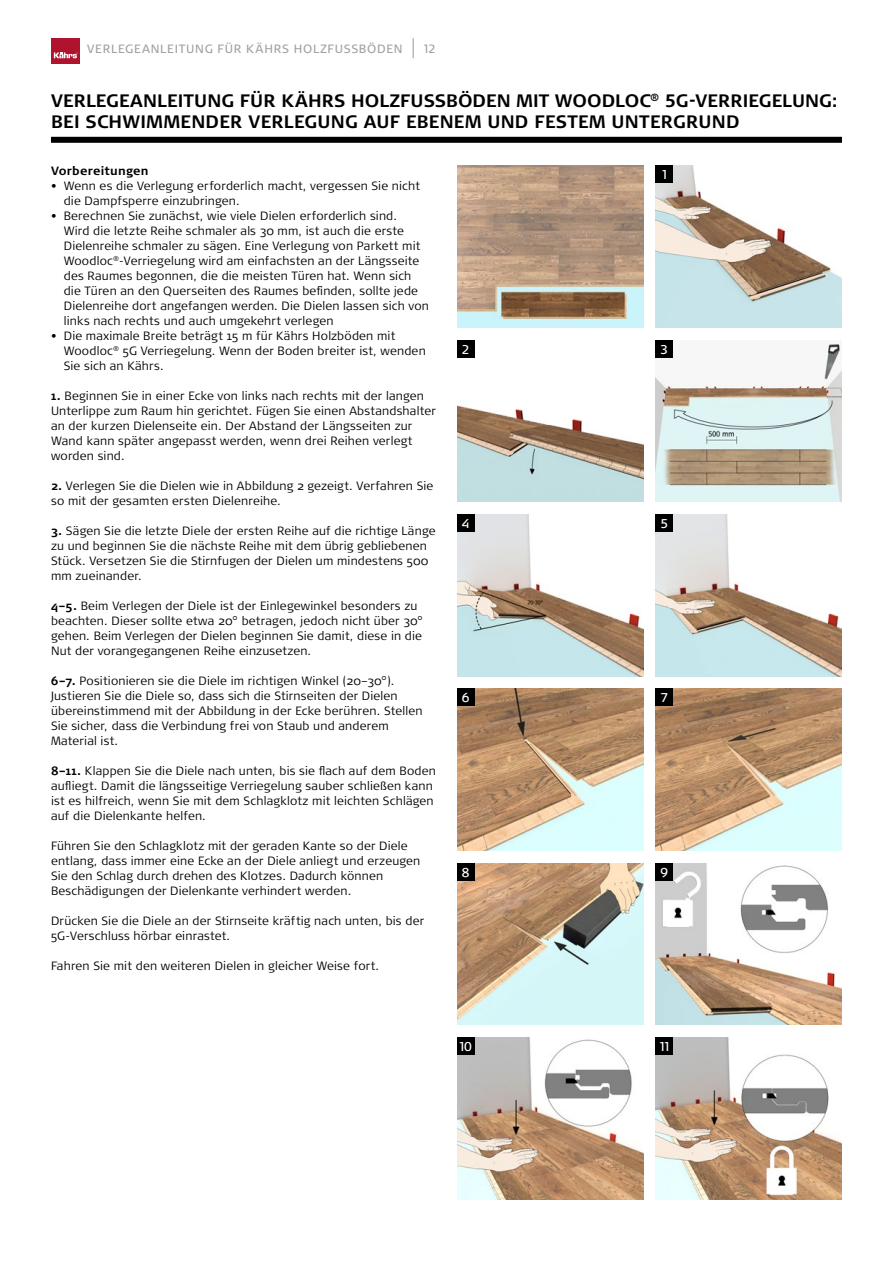
<style>
.page{position:relative;width:893px;height:1263px;background:#fff}
.page>*{position:absolute;margin:0;border:0;box-sizing:border-box;transform-origin:0 0}
.t1{font:700 18px/21px "Signa Pro";letter-spacing:.01em;color:#000}
.t2{font:12.75px "Signa Pro";color:#fff}
.t3{font:300 12px/15px "Signa Pro";letter-spacing:.015em;color:#000}
.t4{font:12px "Signa Pro";letter-spacing:.06em;color:#a1a3a2}
.t5{font:700 12px "Signa Pro";letter-spacing:.02em;color:#000}
.s1{font-weight:700}
</style>
<div class="page">
<div style="left:51px;top:38px;width:29px;height:25px;background:#b0132e"></div>
<svg style="left:54px;top:52px;width:24px;height:6px"></svg>
<svg style="left:413px;top:38px;width:1px;height:20px"></svg>
<img style="left:656px;top:343px;width:186px;height:159px">
<img style="left:656px;top:689px;width:186px;height:161px">
<img style="left:457px;top:1037px;width:186px;height:162px">
<img style="left:656px;top:1037px;width:186px;height:162px">
<img style="left:656px;top:863px;width:186px;height:162px">
<img style="left:457px;top:863px;width:186px;height:162px">
<img style="left:656px;top:166px;width:186px;height:161px">
<img style="left:457px;top:340px;width:186px;height:162px">
<img style="left:457px;top:514px;width:186px;height:162px">
<img style="left:656px;top:514px;width:186px;height:162px">
<img style="left:457px;top:689px;width:186px;height:161px">
<div style="left:656px;top:340px;width:17px;height:17px;background:#000"></div>
<div style="left:457px;top:689px;width:17px;height:17px;background:#000"></div>
<div style="left:656px;top:863px;width:17px;height:17px;background:#000"></div>
<div style="left:656px;top:166px;width:17px;height:17px;background:#000"></div>
<div style="left:457px;top:514px;width:17px;height:17px;background:#000"></div>
<div style="left:656px;top:689px;width:17px;height:17px;background:#000"></div>
<div style="left:457px;top:1037px;width:17px;height:17px;background:#000"></div>
<div style="left:457px;top:340px;width:17px;height:17px;background:#000"></div>
<div style="left:656px;top:514px;width:17px;height:17px;background:#000"></div>
<div style="left:457px;top:863px;width:17px;height:17px;background:#000"></div>
<div style="left:656px;top:1037px;width:17px;height:17px;background:#000"></div>
<img style="left:457px;top:166px;width:186px;height:161px">
<div style="left:51px;top:137px;width:791px;height:6px;background:#000"></div>
<p class="t4" style="left:87px;top:42px;width:317px">VERLEGEANLEITUNG FÜR KÄHRS HOLZFUSSBÖDEN</p>
<p class="t4" style="left:424px;top:42px;width:14px">12</p>
<h1 class="t1" style="left:51px;top:90px;width:788px">VERLEGEANLEITUNG FÜR KÄHRS HOLZFUSSBÖDEN MIT WOODLOC<sup>®</sup> 5G-VERRIEGELUNG:<br>BEI SCHWIMMENDER VERLEGUNG AUF EBENEM UND FESTEM UNTERGRUND</h1>
<p class="t5" style="left:51px;top:164px;width:99px">Vorbereitungen</p>
<p class="t3" style="left:64px;top:178px;width:358px;text-indent:-13px">• Wenn es die Verlegung erforderlich macht, vergessen Sie nicht die Dampfsperre einzubringen.</p>
<p class="t3" style="left:64px;top:208px;width:367px;text-indent:-13px">• Berechnen Sie zunächst, wie viele Dielen erforderlich sind.<br>Wird die letzte Reihe schmaler als 30 mm, ist auch die erste Dielenreihe schmaler zu sägen. Eine Verlegung von Parkett mit Woodloc<sup>®</sup>-Verriegelung wird am einfachsten an der Längsseite des Raumes begonnen, die die meisten Türen hat. Wenn sich die Türen an den Querseiten des Raumes befinden, sollte jede Dielenreihe dort angefangen werden. Die Dielen lassen sich von links nach rechts und auch umgekehrt verlegen</p>
<p class="t3" style="left:64px;top:328px;width:363px;text-indent:-13px">• Die maximale Breite beträgt 15 m für Kährs Holzböden mit<br>Woodloc<sup>®</sup> 5G Verriegelung. Wenn der Boden breiter ist, wenden<br>Sie sich an Kährs.</p>
<p class="t3" style="left:51px;top:388px;width:386px"><span class="s1">1.</span> Beginnen Sie in einer Ecke von links nach rechts mit der langen Unterlippe zum Raum hin gerichtet. Fügen Sie einen Abstandshalter an der kurzen Dielenseite ein. Der Abstand der Längsseiten zur Wand kann später angepasst werden, wenn drei Reihen verlegt worden sind.</p>
<p class="t3" style="left:51px;top:478px;width:384px"><span class="s1">2.</span> Verlegen Sie die Dielen wie in Abbildung 2 gezeigt. Verfahren Sie so mit der gesamten ersten Dielenreihe.</p>
<p class="t3" style="left:51px;top:523px;width:386px"><span class="s1">3.</span> Sägen Sie die letzte Diele der ersten Reihe auf die richtige Länge zu und beginnen Sie die nächste Reihe mit dem übrig gebliebenen Stück. Versetzen Sie die Stirnfugen der Dielen um mindestens 500 mm zueinander.</p>
<p class="t3" style="left:51px;top:598px;width:374px"><span class="s1">4–5.</span> Beim Verlegen der Diele ist der Einlegewinkel besonders zu beachten. Dieser sollte etwa 20° betragen, jedoch nicht über 30° gehen. Beim Verlegen der Dielen beginnen Sie damit, diese in die Nut der vorangegangenen Reihe einzusetzen.</p>
<p class="t3" style="left:51px;top:673px;width:373px"><span class="s1">6–7.</span> Positionieren sie die Diele im richtigen Winkel (20–30°).<br>Justieren Sie die Diele so, dass sich die Stirnseiten der Dielen übereinstimmend mit der Abbildung in der Ecke berühren. Stellen Sie sicher, dass die Verbindung frei von Staub und anderem Material ist.</p>
<p class="t3" style="left:51px;top:763px;width:386px"><span class="s1">8–11.</span> Klappen Sie die Diele nach unten, bis sie flach auf dem Boden aufliegt. Damit die längsseitige Verriegelung sauber schließen kann ist es hilfreich, wenn Sie mit dem Schlagklotz mit leichten Schlägen auf die Dielenkante helfen.</p>
<p class="t3" style="left:51px;top:838px;width:371px">Führen Sie den Schlagklotz mit der geraden Kante so der Diele entlang, dass immer eine Ecke an der Diele anliegt und erzeugen Sie den Schlag durch drehen des Klotzes. Dadurch können Beschädigungen der Dielenkante verhindert werden.</p>
<p class="t3" style="left:51px;top:913px;width:375px">Drücken Sie die Diele an der Stirnseite kräftig nach unten, bis der<br>5G-Verschluss hörbar einrastet.</p>
<p class="t3" style="left:51px;top:958px;width:330px">Fahren Sie mit den weiteren Dielen in gleicher Weise fort.</p>
<p class="t2" style="left:662px;top:167px;width:6px">1</p>
<p class="t2" style="left:462px;top:342px;width:9px">2</p>
<p class="t2" style="left:661px;top:342px;width:9px">3</p>
<p class="t2" style="left:462px;top:516px;width:9px">4</p>
<p class="t2" style="left:661px;top:516px;width:9px">5</p>
<p class="t2" style="left:462px;top:690px;width:9px">6</p>
<p class="t2" style="left:661px;top:690px;width:9px">7</p>
<p class="t2" style="left:462px;top:865px;width:9px">8</p>
<p class="t2" style="left:661px;top:865px;width:9px">9</p>
<p class="t2" style="left:459px;top:1039px;width:14px">10</p>
<p class="t2" style="left:660px;top:1039px;width:11px">11</p>
</div>
